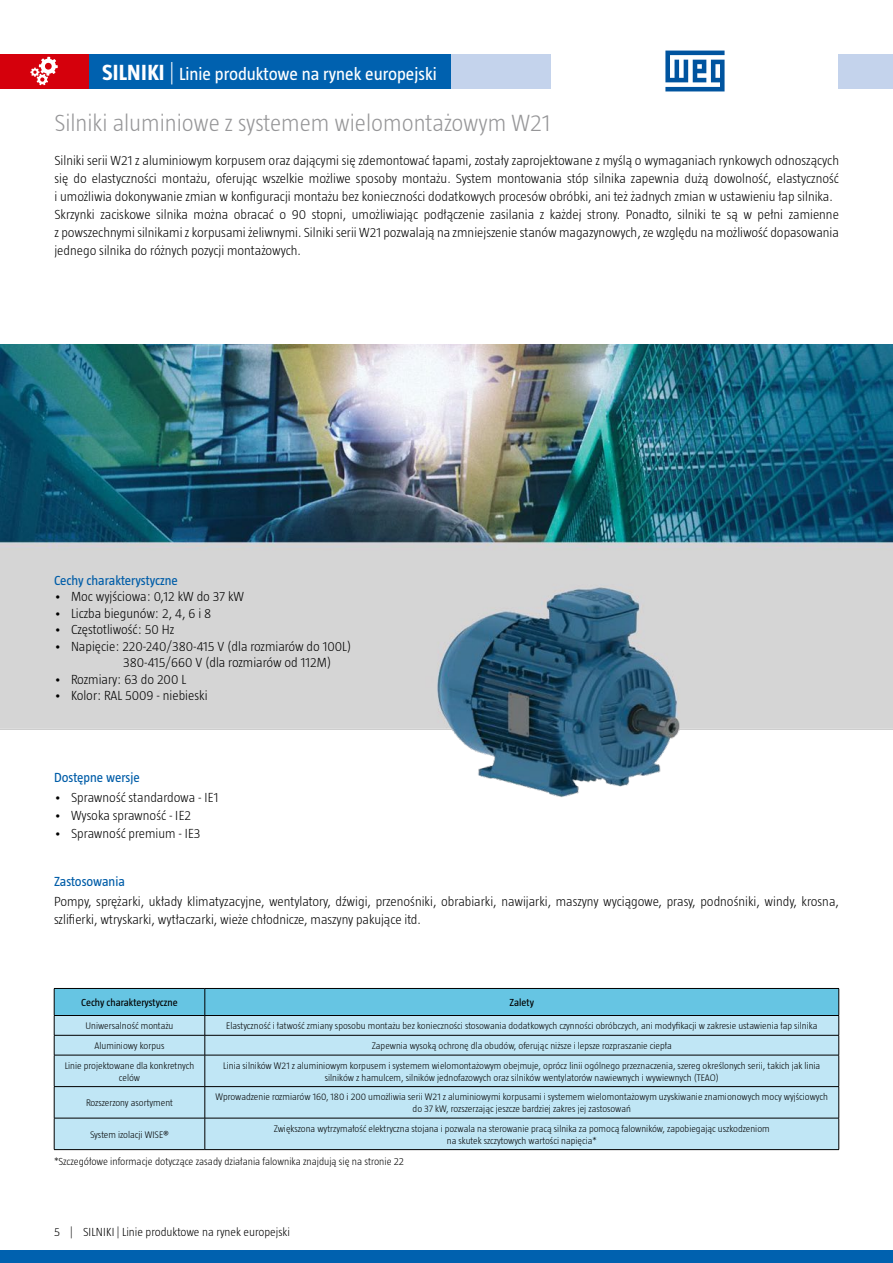
<style>
.page{position:relative;width:893px;height:1263px;background:#fff}
.page>*{position:absolute;margin:0;border:0;box-sizing:border-box;transform-origin:0 0}
.t1{font:300 24px "Taz";color:#969698}
.t2{font:18px "Taz";color:#fff}
.t3{font:300 13.5px/18px "Taz";color:#000}
.t4{font:13.5px "Taz";color:#005da8}
.t5{font:300 12px "Taz";color:#000}
.t6{font:300 10.5px "Taz";color:#000}
.t7{font:10.5px "Taz";color:#000}
.t8{font:300 9.75px/11.7px "Taz";color:#000;text-align:center}
.s1{font-weight:700;font-size:22.5px}
.s2{font-weight:300;font-size:22.5px}
</style>
<div class="page">
<div style="left:0;top:1250px;width:893px;height:13px;background:#0061af"></div>
<img style="left:0;top:344px;width:893px;height:453px">
<div style="left:318px;top:54px;width:233px;height:34px;background:#c4d3ec"></div>
<div style="left:54px;top:54px;width:397px;height:34px;background:#0061af"></div>
<div style="left:0;top:54px;width:88px;height:34px;background:#d5000c"></div>
<div style="left:839px;top:54px;width:54px;height:34px;background:#c4d3ec"></div>
<svg style="left:665px;top:51px;width:59px;height:40px"></svg>
<div style="left:55px;top:1056px;width:783px;height:93px;background:#c0e6f5"></div>
<svg style="left:54px;top:988px;width:785px;height:67px;background:#92cce0"></svg>
<hr style="left:54px;top:1055px;width:151px;height:1px;background:#000">
<hr style="left:54px;top:1055px;width:1px;height:31px;background:#000">
<hr style="left:205px;top:1055px;width:634px;height:1px;background:#000">
<hr style="left:205px;top:1055px;width:1px;height:31px;background:#000">
<hr style="left:838px;top:1055px;width:1px;height:31px;background:#000">
<hr style="left:54px;top:1086px;width:151px;height:1px;background:#000">
<hr style="left:54px;top:1087px;width:1px;height:31px;background:#000">
<hr style="left:205px;top:1086px;width:634px;height:1px;background:#000">
<hr style="left:205px;top:1087px;width:1px;height:31px;background:#000">
<hr style="left:838px;top:1087px;width:1px;height:31px;background:#000">
<hr style="left:54px;top:1118px;width:151px;height:1px;background:#000">
<hr style="left:54px;top:1118px;width:1px;height:31px;background:#000">
<hr style="left:205px;top:1118px;width:634px;height:1px;background:#000">
<hr style="left:205px;top:1118px;width:1px;height:31px;background:#000">
<hr style="left:838px;top:1118px;width:1px;height:31px;background:#000">
<hr style="left:54px;top:1149px;width:151px;height:1px;background:#000">
<hr style="left:205px;top:1149px;width:634px;height:1px;background:#000">
<svg style="left:30px;top:57px;width:28px;height:28px"></svg>
<h2 class="t2" style="left:102px;top:64px;width:336px"><span class="s1">SILNIKI</span> <span class="s2">|</span> Linie produktowe na rynek europejski</h2>
<h1 class="t1" style="left:54px;top:109px;width:497px">Silniki aluminiowe z systemem wielomontażowym W21</h1>
<p class="t3" style="left:54px;top:151px;width:786px">Silniki serii W21 z aluminiowym korpusem oraz dającymi się zdemontować łapami, zostały zaprojektowane z myślą o wymaganiach rynkowych odnoszących się do elastyczności montażu, oferując wszelkie możliwe sposoby montażu. System montowania stóp silnika zapewnia dużą dowolność, elastyczność i umożliwia dokonywanie zmian w konfiguracji montażu bez konieczności dodatkowych procesów obróbki, ani też żadnych zmian w ustawieniu łap silnika.<br>Skrzynki zaciskowe silnika można obracać o 90 stopni, umożliwiając podłączenie zasilania z każdej strony. Ponadto, silniki te są w pełni zamienne z powszechnymi silnikami z korpusami żeliwnymi. Silniki serii W21 pozwalają na zmniejszenie stanów magazynowych, ze względu na możliwość dopasowania jednego silnika do różnych pozycji montażowych.</p>
<p class="t4" style="left:54px;top:572px;width:125px">Cechy charakterystyczne</p>
<p class="t3" style="left:54px;top:587px;width:192px">• Moc wyjściowa: 0,12 kW do 37 kW</p>
<p class="t3" style="left:54px;top:604px;width:159px">• Liczba biegunów: 2, 4, 6 i 8</p>
<p class="t3" style="left:54px;top:620px;width:122px">• Częstotliwość: 50 Hz</p>
<p class="t3" style="left:123px;top:638px;width:230px;line-height:16.5px;text-indent:-69px">• Napięcie: 220-240/380-415 V (dla rozmiarów do 100L)<br>380-415/660 V (dla rozmiarów od 112M)</p>
<p class="t3" style="left:54px;top:670px;width:134px">• Rozmiary: 63 do 200 L</p>
<p class="t3" style="left:54px;top:686px;width:155px">• Kolor: RAL 5009 - niebieski</p>
<p class="t4" style="left:54px;top:770px;width:87px">Dostępne wersje</p>
<p class="t3" style="left:54px;top:788px;width:166px">• Sprawność standardowa - IE1</p>
<p class="t3" style="left:54px;top:806px;width:139px">• Wysoka sprawność - IE2</p>
<p class="t3" style="left:54px;top:824px;width:148px">• Sprawność premium - IE3</p>
<p class="t4" style="left:54px;top:874px;width:72px">Zastosowania</p>
<p class="t3" style="left:54px;top:892px;width:786px">Pompy, sprężarki, układy klimatyzacyjne, wentylatory, dźwigi, przenośniki, obrabiarki, nawijarki, maszyny wyciągowe, prasy, podnośniki, windy, krosna, szlifierki, wtryskarki, wytłaczarki, wieże chłodnicze, maszyny pakujące itd.</p>
<p class="t7" style="left:81px;top:997px;width:98px">Cechy charakterystyczne</p>
<p class="t7" style="left:510px;top:997px;width:26px">Zalety</p>
<p class="t8" style="left:86px;top:1020px;width:89px">Uniwersalność montażu</p>
<p class="t8" style="left:226px;top:1020px;width:593px">Elastyczność i łatwość zmiany sposobu montażu bez konieczności stosowania dodatkowych czynności obróbczych, ani modyfikacji w zakresie ustawienia łap silnika</p>
<p class="t8" style="left:95px;top:1040px;width:71px">Aluminiowy korpus</p>
<p class="t8" style="left:372px;top:1040px;width:302px">Zapewnia wysoką ochronę dla obudów, oferując niższe i lepsze rozpraszanie ciepła</p>
<p class="t8" style="left:65px;top:1060px;width:131px">Linie projektowane dla konkretnych celów</p>
<p class="t8" style="left:223px;top:1060px;width:598px">Linia silników W21 z aluminiowym korpusem i systemem wielomontażowym obejmuje, oprócz linii ogólnego przeznaczenia, szereg określonych serii, takich jak linia silników z hamulcem, silników jednofazowych oraz silników wentylatorów nawiewnych i wywiewnych (TEAO)</p>
<p class="t8" style="left:86px;top:1097px;width:89px">Rozszerzony asortyment</p>
<p class="t8" style="left:216px;top:1091px;width:614px">Wprowadzenie rozmiarów 160, 180 i 200 umożliwia serii W21 z aluminiowymi korpusami i systemem wielomontażowym uzyskiwanie znamionowych mocy wyjściowych do 37 kW, rozszerzając jeszcze bardziej zakres jej zastosowań</p>
<p class="t8" style="left:90px;top:1128px;width:80px">System izolacji WISE®</p>
<p class="t8" style="left:274px;top:1123px;width:497px">Zwiększona wytrzymałość elektryczna stojana i pozwala na sterowanie pracą silnika za pomocą falowników, zapobiegając uszkodzeniom na skutek szczytowych wartości napięcia*</p>
<p class="t6" style="left:54px;top:1156px;width:352px">*Szczegółowe informacje dotyczące zasady działania falownika znajdują się na stronie 22</p>
<p class="t5" style="left:54px;top:1225px;width:238px">5 | SILNIKI | Linie produktowe na rynek europejski</p>
</div>
